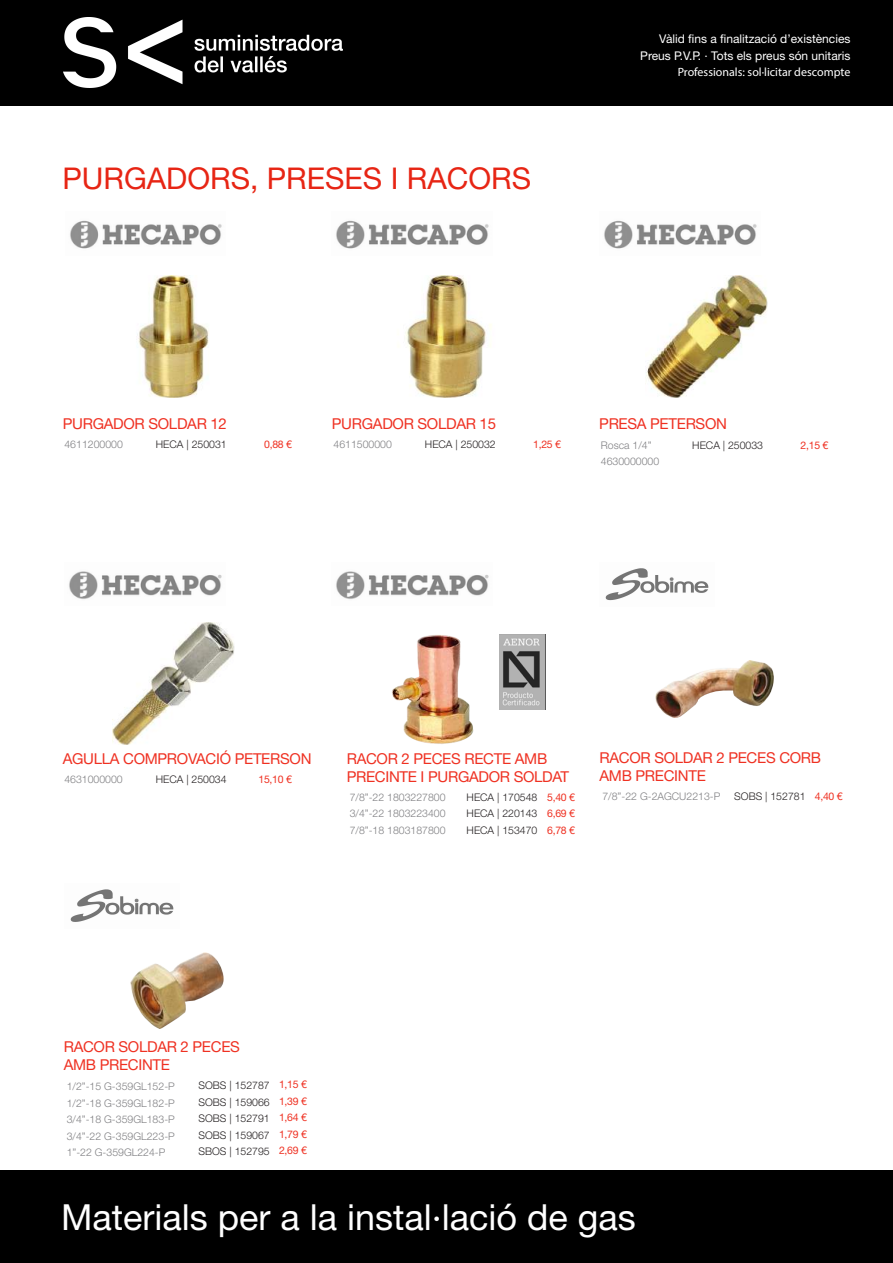
<style>
.page{position:relative;width:893px;height:1263px;background:#fff}
.page>*{position:absolute;margin:0;border:0;box-sizing:border-box;transform-origin:0 0}
.t1{font:36px "Helvetica Neue LT Std";color:#fff}
.t2{font:30px "Helvetica Neue LT Std";color:#e72514}
.t3{font:15px/18px "Helvetica Neue LT Std";letter-spacing:-.02em;color:#ef3122}
.t4{font:12px/16.5px "Helvetica Neue LT Std";color:#fff;text-align:right}
.t5{font:12px "Myriad Pro";color:#fff}
.t6{font:300 10.5px/16.5px "Helvetica Neue LT Std";color:#808083;text-align:justify}
.t7{font:300 10.5px/16.5px "Helvetica Neue LT Std";color:#231f20;text-align:justify}
.t8{font:10.5px/16.5px "Helvetica Neue LT Std";letter-spacing:-.025em;color:#ef3122;text-align:justify}
.s1{font-weight:400;color:#ef3122}
</style>
<div class="page">
<img style="left:392px;top:635px;width:82px;height:109px">
<img style="left:655px;top:661px;width:119px;height:57px">
<img style="left:130px;top:952px;width:93px;height:76px">
<div style="left:0;top:0;width:893px;height:105px;background:#000"></div>
<img style="left:64px;top:18px;width:278px;height:69px">
<div style="left:0;top:1171px;width:893px;height:92px;background:#000"></div>
<img style="left:500px;top:634px;width:45px;height:75px">
<img style="left:137px;top:276px;width:72px;height:122px">
<img style="left:70px;top:220px;width:152px;height:29px">
<img style="left:336px;top:220px;width:153px;height:29px">
<img style="left:405px;top:276px;width:87px;height:122px">
<img style="left:604px;top:220px;width:153px;height:29px">
<img style="left:646px;top:276px;width:121px;height:122px">
<img style="left:336px;top:571px;width:153px;height:28px">
<img style="left:69px;top:571px;width:153px;height:28px">
<img style="left:113px;top:623px;width:121px;height:121px">
<img style="left:605px;top:568px;width:104px;height:33px">
<img style="left:70px;top:889px;width:104px;height:33px">
<h2 class="t2" style="left:62px;top:160px;width:470px">PURGADORS, PRESES I RACORS</h2>
<p class="t4" style="left:640px;top:31px;width:212px">Vàlid fins a finalització d’existències<br>Preus P.V.P. · Tots els preus són unitaris</p>
<p class="t5" style="left:678px;top:65px;width:174px">Professionals: sol·licitar descompte</p>
<h3 class="t3" style="left:63px;top:414px;width:166px">PURGADOR SOLDAR 12</h3>
<p class="t6" style="left:64px;top:436px;width:60px">4611200000</p>
<p class="t7" style="left:156px;top:436px;width:72px">HECA | 250031</p>
<p class="t8" style="left:264px;top:436px;width:29px">0,88 €</p>
<h3 class="t3" style="left:332px;top:414px;width:166px">PURGADOR SOLDAR 15</h3>
<p class="t6" style="left:334px;top:436px;width:60px">4611500000</p>
<p class="t7" style="left:425px;top:436px;width:72px">HECA | 250032</p>
<p class="t8" style="left:533px;top:436px;width:29px">1,25 €</p>
<h3 class="t3" style="left:599px;top:415px;width:129px">PRESA PETERSON</h3>
<p class="t6" style="left:601px;top:436px;width:52px">Rosca 1/4”</p>
<p class="t7" style="left:692px;top:436px;width:72px">HECA | 250033</p>
<p class="t6" style="left:601px;top:453px;width:60px">4630000000</p>
<p class="t8" style="left:800px;top:437px;width:29px">2,15 €</p>
<h3 class="t3" style="left:63px;top:749px;width:250px">AGULLA COMPROVACIÓ PETERSON</h3>
<p class="t6" style="left:64px;top:771px;width:60px">4631000000</p>
<p class="t7" style="left:156px;top:771px;width:72px">HECA | 250034</p>
<p class="t8" style="left:258px;top:771px;width:35px">15,10 €</p>
<h3 class="t3" style="left:347px;top:749px;width:224px">RACOR 2 PECES RECTE AMB<br>PRECINTE I PURGADOR SOLDAT</h3>
<p class="t7" style="left:467px;top:789px;width:72px">HECA | 170548<br>HECA | 220143<br>HECA | 153470</p>
<p class="t6" style="left:350px;top:789px;width:97px">7/8”-22 1803227800<br>3/4”-22 1803223400<br>7/8”-18 1803187800</p>
<p class="t8" style="left:547px;top:789px;width:29px">5,40 € 6,69 € 6,78 €</p>
<h3 class="t3" style="left:599px;top:748px;width:223px">RACOR SOLDAR 2 PECES CORB<br>AMB PRECINTE</h3>
<p class="t6" style="left:602px;top:788px;width:119px">7/8”-22 G-2AGCU2213-P</p>
<p class="t7" style="left:734px;top:788px;width:110px">SOBS | 152781 <span class="s1">4,40 €</span></p>
<h3 class="t3" style="left:64px;top:1037px;width:178px">RACOR SOLDAR 2 PECES<br>AMB PRECINTE</h3>
<p class="t7" style="left:198px;top:1077px;width:73px">SOBS | 152787<br>SOBS | 159066<br>SOBS | 152791<br>SOBS | 159067<br>SBOS | 152795</p>
<p class="t6" style="left:67px;top:1078px;width:110px">1/2”-15 G-359GL152-P 1/2”-18 G-359GL182-P 3/4”-18 G-359GL183-P 3/4”-22 G-359GL223-P 1”-22 G-359GL224-P</p>
<p class="t8" style="left:279px;top:1076px;width:29px">1,15 € 1,39 € 1,64 € 1,79 € 2,69 €</p>
<h1 class="t1" style="left:61px;top:1195px;width:576px">Materials per a la instal·lació de gas</h1>
</div>
